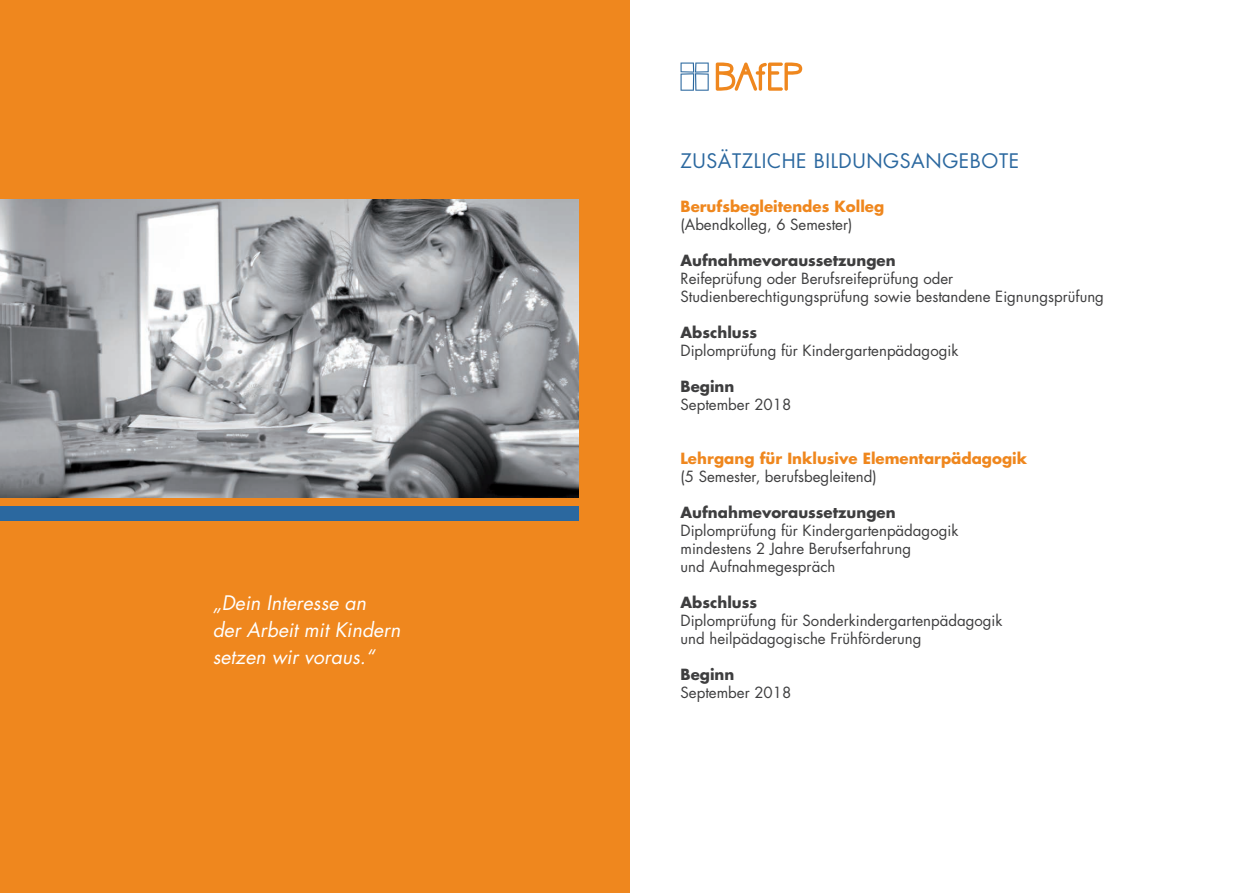
<style>
.page{position:relative;width:1259px;height:893px;background:#fff}
.page>*{position:absolute;margin:0;border:0;box-sizing:border-box;transform-origin:0 0}
.t1{font:italic 19.5px "Futura LT";color:#fff}
.t2{font:19.5px "Futura LT";letter-spacing:.03em;color:#2b689f}
.t3{font:15px "Futura LT";color:#3e3e3f}
.t4{font:700 15px "Futura LT";color:#3e3e3f}
.t5{font:700 15px "Futura LT";color:#ef871e}
</style>
<div class="page">
<div style="left:0;top:0;width:629px;height:893px;background:#ef871e"></div>
<img style="left:0;top:200px;width:578px;height:297px">
<div style="left:0;top:506px;width:578px;height:15px;background:#2b689f"></div>
<svg style="left:680px;top:63px;width:28px;height:28px"></svg>
<svg style="left:716px;top:63px;width:86px;height:28px"></svg>
<p class="t1" style="left:213px;top:591px;width:155px">„Dein Interesse an</p>
<p class="t1" style="left:213px;top:618px;width:189px">der Arbeit mit Kindern</p>
<p class="t1" style="left:213px;top:645px;width:164px">setzen wir voraus.“</p>
<p class="t2" style="left:680px;top:149px;width:340px">ZUSÄTZLICHE BILDUNGSANGEBOTE</p>
<p class="t5" style="left:680px;top:196px;width:205px">Berufsbegleitendes Kolleg</p>
<p class="t3" style="left:680px;top:215px;width:173px">(Abendkolleg, 6 Semester)</p>
<p class="t4" style="left:680px;top:250px;width:216px">Aufnahmevoraussetzungen</p>
<p class="t3" style="left:680px;top:269px;width:274px">Reifeprüfung oder Berufsreifeprüfung oder</p>
<p class="t3" style="left:680px;top:287px;width:425px">Studienberechtigungsprüfung sowie bestandene Eignungsprüfung</p>
<p class="t4" style="left:680px;top:322px;width:78px">Abschluss</p>
<p class="t3" style="left:680px;top:341px;width:279px">Diplomprüfung für Kindergartenpädagogik</p>
<p class="t4" style="left:680px;top:376px;width:55px">Beginn</p>
<p class="t3" style="left:680px;top:395px;width:112px">September 2018</p>
<p class="t5" style="left:680px;top:448px;width:348px">Lehrgang für Inklusive Elementarpädagogik</p>
<p class="t3" style="left:680px;top:467px;width:198px">(5 Semester, berufsbegleitend)</p>
<p class="t4" style="left:680px;top:502px;width:216px">Aufnahmevoraussetzungen</p>
<p class="t3" style="left:680px;top:521px;width:279px">Diplomprüfung für Kindergartenpädagogik</p>
<p class="t3" style="left:680px;top:539px;width:232px">mindestens 2 Jahre Berufserfahrung</p>
<p class="t3" style="left:680px;top:557px;width:156px">und Aufnahmegespräch</p>
<p class="t4" style="left:680px;top:592px;width:78px">Abschluss</p>
<p class="t3" style="left:680px;top:611px;width:323px">Diplomprüfung für Sonderkindergartenpädagogik</p>
<p class="t3" style="left:680px;top:629px;width:242px">und heilpädagogische Frühförderung</p>
<p class="t4" style="left:680px;top:664px;width:55px">Beginn</p>
<p class="t3" style="left:680px;top:683px;width:112px">September 2018</p>
</div>
